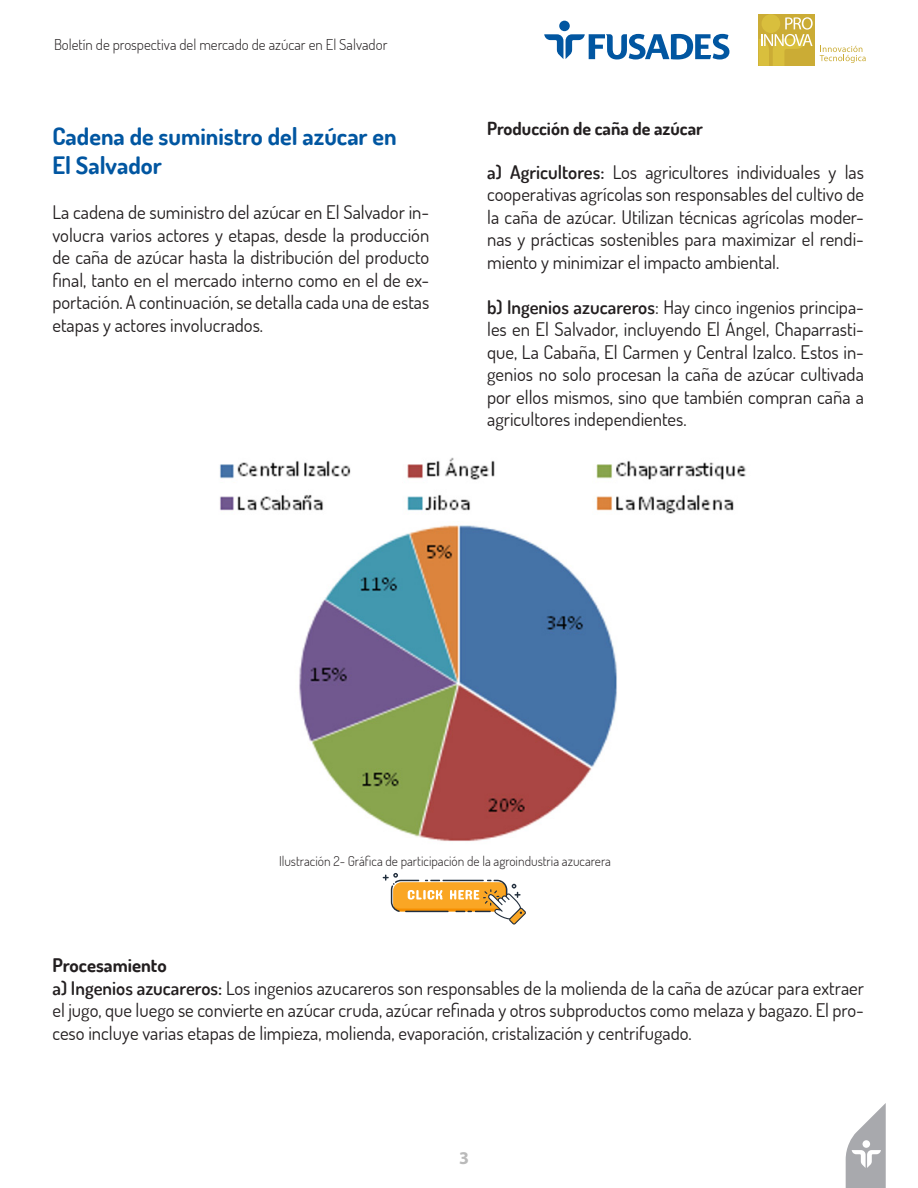
<style>
.page{position:relative;width:918px;height:1188px;background:#fff}
.page>*{position:absolute;margin:0;border:0;box-sizing:border-box;transform-origin:0 0}
.t1{font:700 24px "Dosis";color:#0156a1}
.t2{font:18.75px/22.5px "Dosis";color:#231f20;text-align:justify}
.t3{font:700 18.75px "Dosis";color:#231f20}
.t4{font:700 18px "Dosis";color:#231f20}
.t5{font:700 18px "Myriad Pro";color:#bababa}
.t6{font:300 15px "Dosis";color:#231f20}
.t7{font:300 13.5px "Dosis";color:#231f20}
.s1{font-weight:600}
</style>
<div class="page">
<div style="left:759px;top:14px;width:56px;height:52px;background:#cbac35"></div>
<div style="left:762px;top:14px;width:18px;height:19px;background:#d9bf3d;border-radius:50%"></div>
<svg style="left:820px;top:46px;width:46px;height:17px"></svg>
<svg style="left:759px;top:17px;width:54px;height:49px"></svg>
<div style="left:559px;top:21px;width:11px;height:10px;background:#0156a1;border-radius:50%"></div>
<svg style="left:544px;top:34px;width:185px;height:26px"></svg>
<svg style="left:846px;top:1103px;width:40px;height:85px"></svg>
<img style="left:219px;top:457px;width:527px;height:384px">
<svg style="left:383px;top:873px;width:143px;height:52px"></svg>
<p class="t6" style="left:54px;top:34px;width:335px">Boletín de prospectiva del mercado de azúcar en El Salvador</p>
<p class="t1" style="left:52px;top:121px;width:346px">Cadena de suministro del azúcar en</p>
<p class="t1" style="left:52px;top:150px;width:111px">El Salvador</p>
<p class="t2" style="left:52px;top:201px;width:378px">La cadena de suministro del azúcar en El Salvador in&shy;volucra varios actores y etapas, desde la producción de caña de azúcar hasta la distribución del producto final, tanto en el mercado interno como en el de ex&shy;portación. A continuación, se detalla cada una de estas etapas y actores involucrados.</p>
<p class="t4" style="left:487px;top:116px;width:217px">Producción de caña de azúcar</p>
<p class="t2" style="left:487px;top:160px;width:378px"><span class="s1">a) Agricultores:</span> Los agricultores individuales y las cooperativas agrícolas son responsables del cultivo de la caña de azúcar. Utilizan técnicas agrícolas moder&shy;nas y prácticas sostenibles para maximizar el rendi&shy;miento y minimizar el impacto ambiental.</p>
<p class="t2" style="left:487px;top:295px;width:378px"><span class="s1">b) Ingenios azucareros</span>: Hay cinco ingenios principa&shy;les en El Salvador, incluyendo El Ángel, Chaparrasti&shy;que, La Cabaña, El Carmen y Central Izalco. Estos in&shy;genios no solo procesan la caña de azúcar cultivada por ellos mismos, sino que también compran caña a agricultores independientes.</p>
<p class="t7" style="left:279px;top:852px;width:334px">Ilustración 2- Gráfica de participación de la agroindustria azucarera</p>
<p class="t3" style="left:52px;top:953px;width:116px">Procesamiento</p>
<p class="t2" style="left:52px;top:976px;width:813px"><span class="s1">a) Ingenios azucareros:</span> Los ingenios azucareros son responsables de la molienda de la caña de azúcar para extraer el jugo, que luego se convierte en azúcar cruda, azúcar refinada y otros subproductos como melaza y bagazo. El pro&shy;ceso incluye varias etapas de limpieza, molienda, evaporación, cristalización y centrifugado.</p>
<p class="t5" style="left:459px;top:1146px;width:11px">3</p>
</div>
